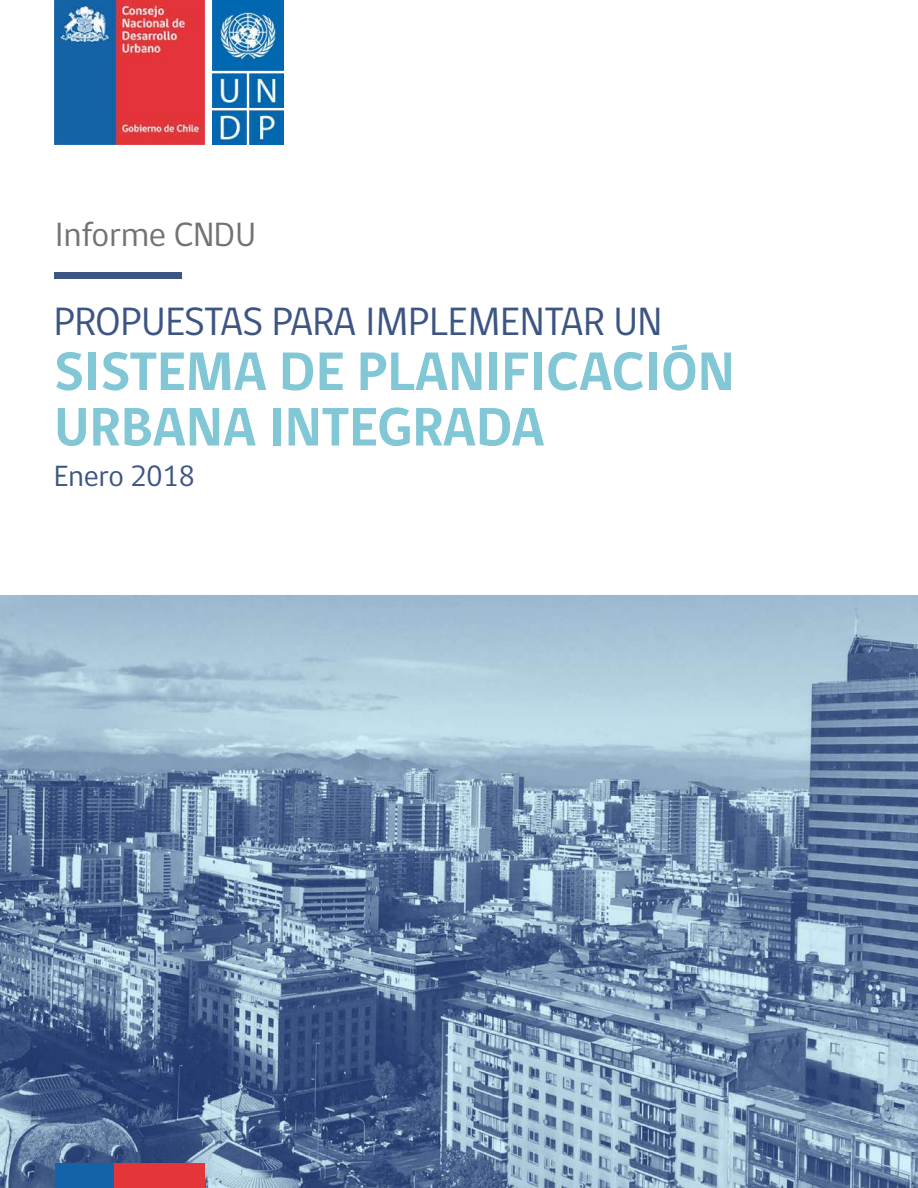
<style>
.page{position:relative;width:918px;height:1188px;background:#fff}
.page>*{position:absolute;margin:0;border:0;box-sizing:border-box;transform-origin:0 0}
.t1{font:700 55.5px/55.5px "gob CL";color:#82c7d6}
.t2{font:40.5px "gob CL";color:#3d5583}
.t3{font:34.5px "gob CL";color:#717275}
.t4{font:30px "gob CL";color:#3d5583}
</style>
<div class="page">
<img style="left:0;top:596px;width:918px;height:592px">
<img style="left:54px;top:0;width:151px;height:144px">
<div style="left:55px;top:1163px;width:150px;height:25px;background:#e4363a"></div>
<div style="left:55px;top:1163px;width:58px;height:25px;background:#1263a8"></div>
<img style="left:213px;top:0;width:71px;height:144px">
<div style="left:55px;top:272px;width:127px;height:6px;background:#3d5583"></div>
<p class="t3" style="left:55px;top:211px;width:203px">Informe CNDU</p>
<p class="t2" style="left:54px;top:293px;width:610px">PROPUESTAS PARA IMPLEMENTAR UN</p>
<p class="t1" style="left:54px;top:345px;width:682px">SISTEMA DE PLANIFICACIÓN<br>URBANA INTEGRADA</p>
<p class="t4" style="left:54px;top:455px;width:142px">Enero 2018</p>
</div>
